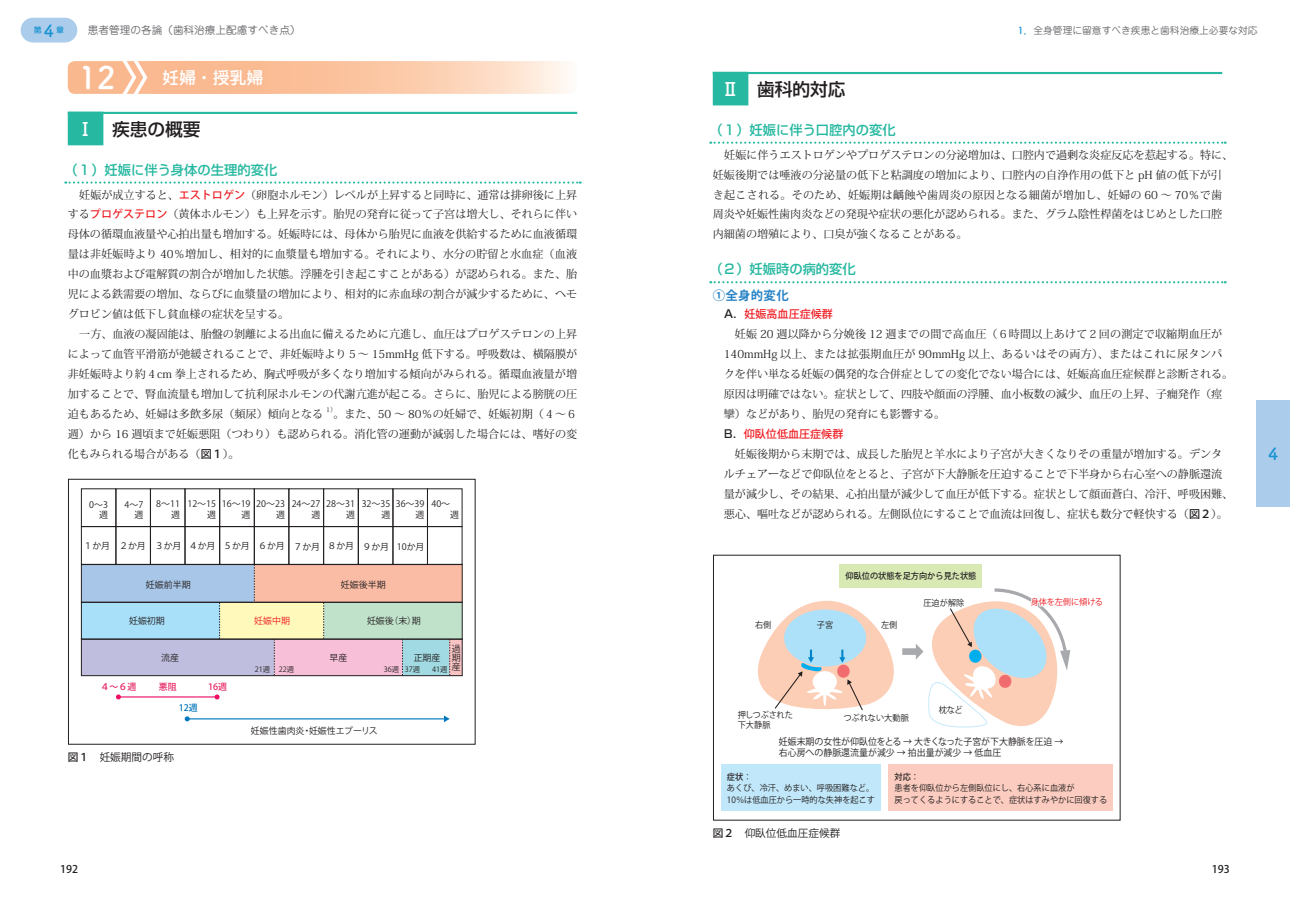
<style>
.page{position:relative;width:1290px;height:911px;background:#fff}
.page>*{position:absolute;margin:0;border:0;box-sizing:border-box;transform-origin:0 0}
.t1{font:700 31px "Apple Tsuku A Rd Gothic";color:#fff}
.t2{font:500 17.75px "Shin Go Pro";color:#231f20}
.t3{font:500 16.88px "Jun 34 Pro";color:#fff}
.t4{font:700 16.88px "Apple Tsuku A Rd Gothic";color:#1893d2}
.t5{font:500 13.25px "Shin Go Pro";color:#26b8a0}
.t6{font:700 12.38px "Koz Go Pro";letter-spacing:.025em;color:#2783c5}
.t7{font:11.12px/19.9px "Koz Min Pro";color:#231f20}
.t8{font:500 11.12px "Koz Go Pro";color:#ee1d23}
.t9{font:10.62px "Koz Go Pro";color:#231f20}
.t10{font:10.62px "Jun 201 Pro";color:#6c6d70}
.t11{font:500 10.62px "Koz Go Pro";color:#231f20}
.t12{font:9.75px "Jun 201 Pro";color:#6c6d70}
.t13{font:9.38px/11.2px "Koz Go Pro";color:#231f20;scale:.95 1}
.t14{font:9px/10.8px "Koz Go Pro";color:#231f20;text-align:right}
.t15{font:500 9px "Koz Go Pro";color:#e62562}
.t16{font:9px "Koz Go Pro";color:#ee1d23}
.t17{font:500 9px "Koz Go Pro";color:#0074b9}
.t18{font:8.62px/11.8px "Koz Go Pr 6 N";color:#231f20;scale:.95 1}
.t19{font:8.62px "Koz Go Pro";color:#231f20;scale:.95 1}
.t20{font:500 8.62px "Koz Go Pr 6 N";color:#231f20;scale:.95 1}
.t21{font:8.62px "Koz Go Pro";letter-spacing:-.01em;color:#ee1d23;scale:.95 1}
.t22{font:8.62px "Koz Go Pro";letter-spacing:-.04em;color:#231f20;scale:.95 1}
.t23{font:500 8px "Jun 34 Pro";color:#1893d2}
.t24{font:7.38px "Koz Go Pro";color:#231f20}
.t25{font:6.5px "Koz Min Pro";color:#231f20}
.s1{font-family:"Apple Tsuku A Rd Gothic";font-weight:700;font-size:16.88px}
.s2{font-family:"Apple Tsuku A Rd Gothic";font-weight:700;color:#1893d2}
.s3{font-family:"Gothic MB101 Pr 6 N";color:#fff}
.s4{font-family:"Koz Go Pro";font-weight:500;color:#ee1d23}
.s5{font-family:"Koz Go Pro";font-weight:500}
.s6{font-weight:500}
.s7{font-family:"Shin Go Pro";color:#231f20}
</style>
<div class="page">
<div style="left:21px;top:18px;width:56px;height:25px;background:#accceb;border-radius:12px"></div>
<div style="left:1256px;top:400px;width:34px;height:106px;background:#accceb"></div>
<hr style="left:713px;top:72px;width:509px;height:2px;background:#26b8a0">
<div style="left:713px;top:72px;width:35px;height:33px;background:#26b8a0"></div>
<svg style="left:710px;top:142px;width:515px;height:2px"></svg>
<svg style="left:710px;top:281px;width:515px;height:2px"></svg>
<div style="left:393px;top:488px;width:35px;height:39px;border:1px solid #231f20"></div>
<div style="left:358px;top:488px;width:35px;height:39px;border:1px solid #231f20"></div>
<div style="left:289px;top:488px;width:35px;height:39px;border:1px solid #231f20"></div>
<div style="left:254px;top:488px;width:35px;height:39px;border:1px solid #231f20"></div>
<div style="left:185px;top:488px;width:35px;height:39px;border:1px solid #231f20"></div>
<div style="left:150px;top:488px;width:35px;height:39px;border:1px solid #231f20"></div>
<div style="left:116px;top:488px;width:35px;height:39px;border:1px solid #231f20"></div>
<div style="left:81px;top:488px;width:35px;height:39px;border:1px solid #231f20"></div>
<div style="left:81px;top:639px;width:381px;height:37px;border:1px solid #231f20"></div>
<svg style="left:81px;top:526px;width:381px;height:149px"></svg>
<hr style="left:118px;top:696px;width:99px;height:1px;background:#ec1165">
<svg style="left:116px;top:694px;width:5px;height:5px"></svg>
<svg style="left:215px;top:694px;width:5px;height:5px"></svg>
<hr style="left:187px;top:718px;width:258px;height:1px;background:#0078c0">
<svg style="left:185px;top:716px;width:5px;height:5px"></svg>
<svg style="left:444px;top:715px;width:6px;height:7px"></svg>
<div style="left:68px;top:479px;width:408px;height:265px;border:1px solid #231f20"></div>
<hr style="left:68px;top:112px;width:509px;height:2px;background:#26b8a0">
<div style="left:68px;top:112px;width:35px;height:33px;background:#26b8a0"></div>
<svg style="left:65px;top:181px;width:516px;height:3px"></svg>
<svg style="left:68px;top:61px;width:500px;height:33px;background:#fbcdaf"></svg>
<div style="left:154px;top:61px;width:118px;height:33px;background:#fab990"></div>
<div style="left:888px;top:764px;width:225px;height:47px;background:#fbccbf"></div>
<div style="left:839px;top:564px;width:143px;height:23px;background:#d9e9b4"></div>
<div style="left:721px;top:764px;width:160px;height:47px;background:#c1e8fa"></div>
<div style="left:902px;top:648px;width:15px;height:7px;background:#a8a9ad"></div>
<svg style="left:916px;top:587px;width:155px;height:141px"></svg>
<svg style="left:758px;top:601px;width:136px;height:109px"></svg>
<p class="t23" style="left:34px;top:24px;width:32px">第<span class="s1">4</span>章</p>
<p class="t10" style="left:88px;top:22px;width:214px">患者管理の各論（歯科治療上配慮すべき点）</p>
<p class="t12" style="left:1018px;top:22px;width:241px"><span class="s2">1．</span>全身管理に留意すべき疾患と歯科治療上必要な対応</p>
<h1 class="t1" style="left:78px;top:54px;width:39px">12</h1>
<h3 class="t3" style="left:162px;top:64px;width:102px">妊婦・授乳婦</h3>
<h2 class="t2" style="left:77px;top:115px;width:126px"><span class="s3">Ⅰ</span>　疾患の概要</h2>
<p class="t5" style="left:65px;top:159px;width:214px">（１）妊娠に伴う身体の生理的変化</p>
<p class="t7" style="left:68px;top:184px;width:511px;text-align:justify;text-indent:12px">妊娠が成立すると、<span class="s4">エストロゲン</span>（卵胞ホルモン）レベルが上昇すると同時に、通常は排卵後に上昇する<span class="s4">プロゲステロン</span>（黄体ホルモン）も上昇を示す。胎児の発育に従って子宮は増大し、それらに伴い母体の循環血液量や心拍出量も増加する。妊娠時には、母体から胎児に血液を供給するために血液循環量は非妊娠時より 40％増加し、相対的に血漿量も増加する。それにより、水分の貯留と水血症（血液中の血漿および電解質の割合が増加した状態。浮腫を引き起こすことがある）が認められる。また、胎児による鉄需要の増加、ならびに血漿量の増加により、相対的に赤血球の割合が減少するために、ヘモグロビン値は低下し貧血様の症状を呈する。</p>
<p class="t7" style="left:68px;top:324px;width:511px;text-align:justify;text-indent:12px">一方、血液の凝固能は、胎盤の剝離による出血に備えるために亢進し、血圧はプロゲステロンの上昇によって血管平滑筋が弛緩されることで、非妊娠時より５～ 15mmHg 低下する。呼吸数は、横隔膜が非妊娠時より約４cm 拳上されるため、胸式呼吸が多くなり増加する傾向がみられる。循環血液量が増加することで、腎血流量も増加して抗利尿ホルモンの代謝亢進が起こる。さらに、胎児による膀胱の圧迫もあるため、妊婦は多飲多尿（頻尿）傾向となる</p>
<p class="t25" style="left:326px;top:405px;width:12px">1）</p>
<p class="t7" style="left:68px;top:403px;width:511px;text-align:justify;text-indent:266px">。また、50 ～ 80％の妊婦で、妊娠初期（４～６週）から 16 週頃まで妊娠悪阻（つわり）も認められる。消化管の運動が減弱した場合には、嗜好の変化もみられる場合がある（<span class="s5">図１</span>）。</p>
<p class="t14" style="left:89px;top:499px;width:20px">0～3週</p>
<p class="t14" style="left:125px;top:499px;width:20px">4～7週</p>
<p class="t14" style="left:156px;top:498px;width:25px">8～11週</p>
<p class="t14" style="left:187px;top:498px;width:30px">12～15週</p>
<p class="t14" style="left:222px;top:498px;width:30px">16～19週</p>
<p class="t14" style="left:256px;top:498px;width:30px">20～23週</p>
<p class="t14" style="left:292px;top:498px;width:30px">24～27週</p>
<p class="t14" style="left:326px;top:498px;width:30px">28～31週</p>
<p class="t14" style="left:362px;top:498px;width:30px">32～35週</p>
<p class="t14" style="left:396px;top:498px;width:30px">36～39週</p>
<p class="t14" style="left:431px;top:498px;width:29px">40～　週</p>
<p class="t14" style="left:84px;top:541px;width:342px">１か月 ２か月 ３か月 ４か月 ５か月 ６か月 ７か月 ８か月 ９か月 10か月</p>
<p class="t14" style="left:146px;top:579px;width:46px">妊娠前半期</p>
<p class="t14" style="left:341px;top:579px;width:46px">妊娠後半期</p>
<p class="t14" style="left:129px;top:616px;width:37px">妊娠初期</p>
<p class="t16" style="left:254px;top:615px;width:37px">妊娠中期</p>
<p class="t14" style="left:367px;top:616px;width:55px">妊娠後（末）期</p>
<p class="t14" style="left:452px;top:645px;width:10px;line-height:9px;text-align:justify">過期産</p>
<p class="t14" style="left:161px;top:652px;width:19px">流産</p>
<p class="t14" style="left:329px;top:652px;width:19px">早産</p>
<p class="t14" style="left:414px;top:652px;width:28px">正期産</p>
<p class="t24" style="left:255px;top:664px;width:41px">21週 22週</p>
<p class="t24" style="left:384px;top:664px;width:38px">36週 37週</p>
<p class="t24" style="left:432px;top:664px;width:17px">41週</p>
<p class="t15" style="left:101px;top:680px;width:37px">４～６週</p>
<p class="t15" style="left:159px;top:680px;width:19px">悪阻</p>
<p class="t15" style="left:208px;top:680px;width:20px">16週</p>
<p class="t17" style="left:179px;top:701px;width:20px">12週</p>
<p class="t9" style="left:68px;top:750px;width:108px"><span class="s6">図１</span>　妊娠期間の呼称</p>
<p class="t14" style="left:251px;top:725px;width:128px">妊娠性歯肉炎・妊娠性エプーリス</p>
<h2 class="t2" style="left:722px;top:75px;width:126px"><span class="s3">Ⅱ</span>　歯科的対応</h2>
<p class="t5" style="left:710px;top:119px;width:188px">（１）妊娠に伴う口腔内の変化</p>
<p class="t7" style="left:713px;top:144px;width:522px;text-indent:12px">妊娠に伴うエストロゲンやプロゲステロンの分泌増加は、口腔内で過剰な炎症反応を惹起する。特に、妊娠後期では唾液の分泌量の低下と粘調度の増加により、口腔内の自浄作用の低下と pH 値の低下が引き起こされる。そのため、妊娠期は齲蝕や歯周炎の原因となる細菌が増加し、妊婦の 60 ～ 70％で歯周炎や妊娠性歯肉炎などの発現や症状の悪化が認められる。また、グラム陰性桿菌をはじめとした口腔内細菌の増殖により、口臭が強くなることがある。</p>
<p class="t5" style="left:710px;top:258px;width:148px">（２）妊娠時の病的変化</p>
<p class="t6" style="left:713px;top:287px;width:77px">①全身的変化</p>
<p class="t8" style="left:724px;top:307px;width:110px"><span class="s7">A．</span>妊娠高血圧症候群</p>
<p class="t7" style="left:724px;top:324px;width:511px;text-indent:11px">妊娠 20 週以降から分娩後 12 週までの間で高血圧（６時間以上あけて２回の測定で収縮期血圧が140mmHg 以上、または拡張期血圧が 90mmHg 以上、あるいはその両方）、またはこれに尿タンパクを伴い単なる妊娠の偶発的な合併症としての変化でない場合には、妊娠高血圧症候群と診断される。原因は明確ではない。症状として、四肢や顔面の浮腫、血小板数の減少、血圧の上昇、子癇発作（痙攣）などがあり、胎児の発育にも影響する。</p>
<p class="t8" style="left:724px;top:426px;width:121px"><span class="s7">B．</span>仰臥位低血圧症候群</p>
<p class="t7" style="left:724px;top:443px;width:511px;text-indent:11px">妊娠後期から末期では、成長した胎児と羊水により子宮が大きくなりその重量が増加する。デンタルチェアーなどで仰臥位をとると、子宮が下大静脈を圧迫することで下半身から右心室への静脈還流量が減少し、その結果、心拍出量が減少して血圧が低下する。症状として顔面蒼白、冷汗、呼吸困難、悪心、嘔吐などが認められる。左側臥位にすることで血流は回復し、症状も数分で軽快する（<span class="s5">図２</span>）。</p>
<p class="t20" style="left:845px;top:571px;width:139px">仰臥位の状態を足方向から見た状態</p>
<p class="t19" style="left:817px;top:619px;width:19px">子宮</p>
<p class="t19" style="left:755px;top:619px;width:19px">右側</p>
<p class="t19" style="left:881px;top:619px;width:19px">左側</p>
<p class="t19" style="left:923px;top:597px;width:45px">圧迫が解除</p>
<p class="t21" style="left:1030px;top:596px;width:78px">身体を左側に傾ける</p>
<p class="t22" style="left:738px;top:709px;width:59px">押しつぶされた</p>
<p class="t19" style="left:843px;top:712px;width:70px">つぶれない大動脈</p>
<p class="t19" style="left:738px;top:719px;width:36px">下大静脈</p>
<p class="t19" style="left:939px;top:704px;width:27px">枕など</p>
<p class="t13" style="left:779px;top:736px;width:301px">妊娠末期の女性が仰臥位をとる → 大きくなった子宮が下大静脈を圧迫 →右心房への静脈還流量が減少 → 拍出量が減少 → 低血圧</p>
<p class="t18" style="left:727px;top:770px;width:157px"><span class="s6">症状</span>：<br>あくび、冷汗、めまい、呼吸困難など。<br>10％は低血圧から一時的な失神を起こす</p>
<p class="t9" style="left:713px;top:826px;width:129px"><span class="s6">図２</span>　仰臥位低血圧症候群</p>
<p class="t18" style="left:894px;top:770px;width:225px"><span class="s6">対応</span>：<br>患者を仰臥位から左側臥位にし、右心系に血液が<br>戻ってくるようにすることで、症状はすみやかに回復する</p>
<p class="t11" style="left:60px;top:862px;width:19px">192</p>
<p class="t11" style="left:1212px;top:862px;width:19px">193</p>
<h3 class="t4" style="left:1268px;top:440px;width:12px">4</h3>
</div>
